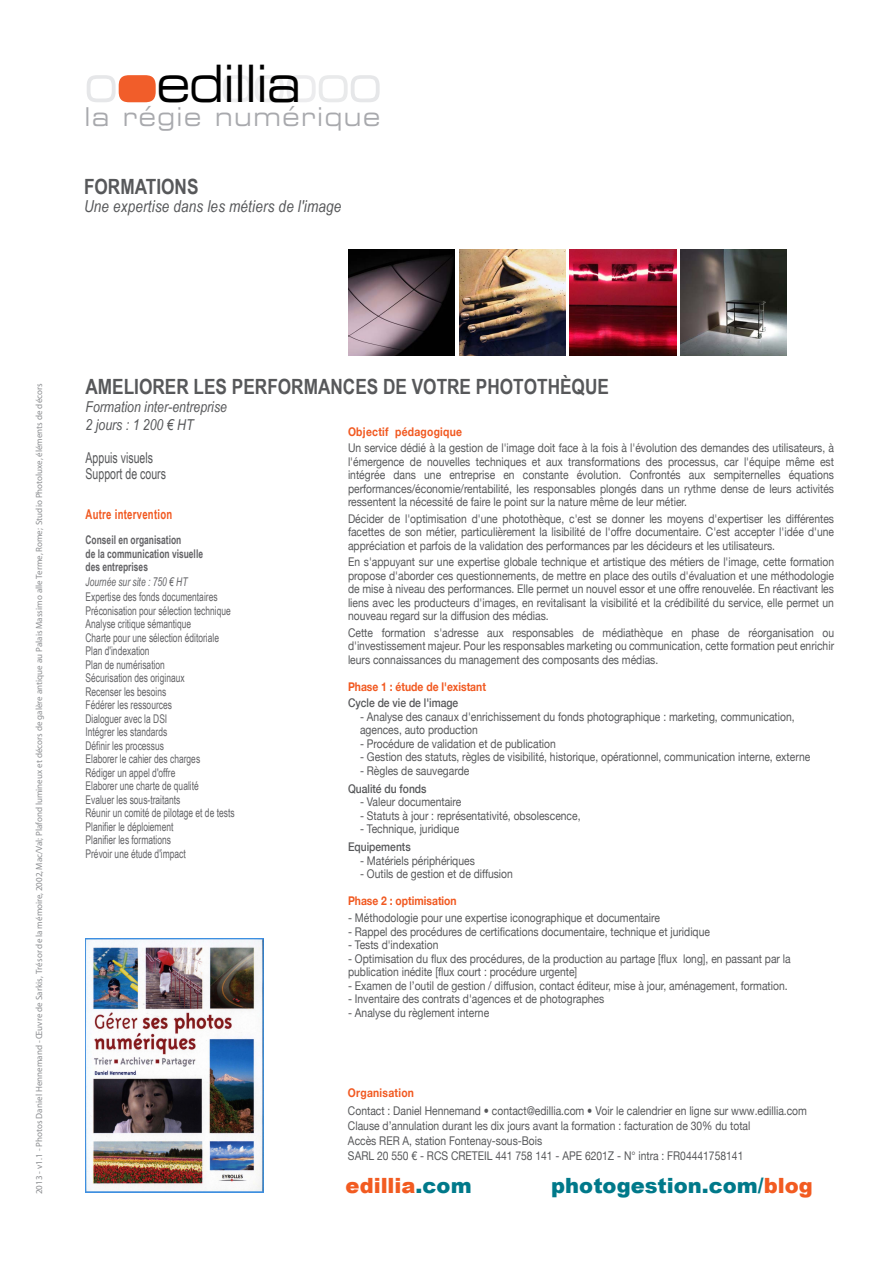
<style>
.page{position:relative;width:893px;height:1263px;background:#fff}
.page>*{position:absolute;margin:0;border:0;box-sizing:border-box;transform-origin:0 0}
.t1{font:51.6px "Eurostile Extended Two";letter-spacing:-.025em;color:#000;scale:.86 1}
.t2{font:25.95px "Eurostile Extended Two";letter-spacing:.07em;color:#a8a9ad;scale:.86 1}
.t3{font:700 21px "Arial Narrow";color:#57585a}
.t4{font:900 21px "Arial";color:#00798a}
.t5{font:900 21px "Arial";color:#f25b21}
.t6{font:italic 16.5px "Arial Narrow";letter-spacing:.01em;color:#57585a}
.t7{font:italic 15px/18px "Arial Narrow";color:#57585a}
.t8{font:15px/16.5px "Arial Narrow";color:#57585a;scale:.86 1}
.t9{font:700 13.5px "Arial Narrow";letter-spacing:.025em;color:#f15921;scale:.86 1}
.t10{font:12px/13.5px "Helvetica Neue";color:#57585a;text-align:justify;scale:.86 1}
.t11{font:12px/13.5px "Arial Narrow";color:#636366;scale:.86 1}
.t12{font:700 12px/13.5px "Arial Narrow";color:#636366;scale:.86 1}
.t13{font:500 12px "Helvetica Neue";color:#57585a;scale:.86 1}
.t14{font:700 12px "Helvetica Neue";color:#f15921;scale:.86 1}
.t15{font:700 12px "Helvetica Neue";letter-spacing:.025em;color:#f15921;scale:.86 1}
.t16{font:italic 12px "Arial Narrow";color:#636366;scale:.86 1}
.t17{font:9px "Myriad";letter-spacing:.005em;color:#8b8d90}
.s1{color:#00798a}
.s2{color:#f25b21}
</style>
<div class="page">
<div style="left:119px;top:75px;width:37px;height:27px;background:#f15d2a;border-radius:11px"></div>
<svg style="left:223px;top:75px;width:157px;height:27px"></svg>
<svg style="left:87px;top:75px;width:29px;height:27px"></svg>
<img style="left:86px;top:939px;width:177px;height:254px">
<img style="left:570px;top:250px;width:106px;height:106px">
<img style="left:349px;top:250px;width:106px;height:106px">
<img style="left:680px;top:250px;width:107px;height:106px">
<img style="left:459px;top:250px;width:107px;height:106px">
<h1 class="t1" style="left:156px;top:48px;width:170px">edillia</h1>
<h2 class="t2" style="left:84px;top:99px;width:345px">la régie numérique</h2>
<h3 class="t3" style="left:84px;top:171px;width:116px">FORMATIONS</h3>
<h3 class="t6" style="left:84px;top:195px;width:259px">Une expertise dans les métiers de l'image</h3>
<p class="t17" style="left:35px;top:1194px;width:812px;rotate:-90deg">2013 - v1.1 - Photos Daniel Hennemand - Œuvre de Sarkis, Trésor de la mémoire, 2002, Mac/Val; Plafond lumineux et décors de galère antique au Palais Massimo alle Terme, Rome; Studio Photoluxe, éléments de décors</p>
<h3 class="t3" style="left:86px;top:370px;width:525px">AMELIORER LES PERFORMANCES DE VOTRE PHOTOTHÈQUE</h3>
<p class="t7" style="left:86px;top:397px;width:143px">Formation inter-entreprise<br>2 jours : 1 200 € HT</p>
<p class="t8" style="left:86px;top:448px;width:95px">Appuis visuels<br>Support de cours</p>
<p class="t15" style="left:348px;top:424px;width:134px">Objectif pédagogique</p>
<p class="t10" style="left:348px;top:441px;width:567px">Un service dédié à la gestion de l'image doit face à la fois à l'évolution des demandes des utilisateurs, à l'émergence de nouvelles techniques et aux transformations des processus, car l'équipe même est intégrée dans une entreprise en constante évolution. Confrontés aux sempiternelles équations performances/économie/rentabilité, les responsables plongés dans un rythme dense de leurs activités ressentent la nécessité de faire le point sur la nature même de leur métier.</p>
<p class="t10" style="left:348px;top:512px;width:567px">Décider de l'optimisation d'une photothèque, c'est se donner les moyens d'expertiser les différentes facettes de son métier, particulièrement la lisibilité de l'offre documentaire. C'est accepter l'idée d'une appréciation et parfois de la validation des performances par les décideurs et les utilisateurs.</p>
<p class="t10" style="left:348px;top:555px;width:567px">En s'appuyant sur une expertise globale technique et artistique des métiers de l'image, cette formation propose d'aborder ces questionnements, de mettre en place des outils d'évaluation et une méthodologie de mise à niveau des performances. Elle permet un nouvel essor et une offre renouvelée. En réactivant les liens avec les producteurs d'images, en revitalisant la visibilité et la crédibilité du service, elle permet un nouveau regard sur la diffusion des médias.</p>
<p class="t10" style="left:348px;top:626px;width:567px">Cette formation s'adresse aux responsables de médiathèque en phase de réorganisation ou d'investissement majeur. Pour les responsables marketing ou communication, cette formation peut enrichir leurs connaissances du management des composants des médias.</p>
<p class="t14" style="left:348px;top:679px;width:162px">Phase 1 : étude de l'existant</p>
<p class="t13" style="left:348px;top:696px;width:130px">Cycle de vie de l'image</p>
<p class="t10" style="left:360px;top:710px;width:507px">- Analyse des canaux d'enrichissement du fonds photographique : marketing, communication, agences, auto production</p>
<p class="t10" style="left:360px;top:737px;width:229px">- Procédure de validation et de publication</p>
<p class="t10" style="left:360px;top:750px;width:525px">- Gestion des statuts, règles de visibilité, historique, opérationnel, communication interne, externe</p>
<p class="t10" style="left:360px;top:764px;width:129px">- Règles de sauvegarde</p>
<p class="t13" style="left:348px;top:781px;width:93px">Qualité du fonds</p>
<p class="t10" style="left:360px;top:795px;width:119px">- Valeur documentaire</p>
<p class="t10" style="left:360px;top:809px;width:258px">- Statuts à jour : représentativité, obsolescence,</p>
<p class="t10" style="left:360px;top:822px;width:117px">- Technique, juridique</p>
<p class="t13" style="left:348px;top:840px;width:74px">Equipements</p>
<p class="t10" style="left:360px;top:854px;width:135px">- Matériels périphériques</p>
<p class="t10" style="left:360px;top:867px;width:179px">- Outils de gestion et de diffusion</p>
<p class="t14" style="left:348px;top:894px;width:128px">Phase 2 : optimisation</p>
<p class="t10" style="left:348px;top:911px;width:364px">- Méthodologie pour une expertise iconographique et documentaire</p>
<p class="t10" style="left:348px;top:924px;width:422px">- Rappel des procédures de certifications documentaire, technique et juridique</p>
<p class="t10" style="left:348px;top:938px;width:107px">- Tests d'indexation</p>
<p class="t10" style="left:348px;top:951px;width:516px">- Optimisation du flux des procédures, de la production au partage [flux long], en passant par la publication inédite [flux court : procédure urgente]</p>
<p class="t10" style="left:348px;top:978px;width:513px">- Examen de l’outil de gestion / diffusion, contact éditeur, mise à jour, aménagement, formation.</p>
<p class="t10" style="left:348px;top:992px;width:299px">- Inventaire des contrats d'agences et de photographes</p>
<p class="t10" style="left:348px;top:1005px;width:166px">- Analyse du règlement interne</p>
<p class="t9" style="left:86px;top:504px;width:103px">Autre intervention</p>
<p class="t12" style="left:86px;top:533px;width:138px">Conseil en organisation<br>de la communication visuelle des entreprises</p>
<p class="t16" style="left:86px;top:574px;width:120px">Journée sur site : 750 € HT</p>
<p class="t11" style="left:86px;top:590px;width:175px">Expertise des fonds documentaires<br>Préconisation pour sélection technique<br>Analyse critique sémantique<br>Charte pour une sélection éditoriale<br>Plan d'indexation<br>Plan de numérisation<br>Sécurisation des originaux<br>Recenser les besoins<br>Fédérer les ressources<br>Dialoguer avec la DSI<br>Intégrer les standards<br>Définir les processus<br>Elaborer le cahier des charges<br>Rédiger un appel d'offre<br>Elaborer une charte de qualité<br>Evaluer les sous-traitants<br>Réunir un comité de pilotage et de tests<br>Planifier le déploiement<br>Planifier les formations<br>Prévoir une étude d'impact</p>
<p class="t15" style="left:348px;top:1085px;width:78px">Organisation</p>
<p class="t10" style="left:348px;top:1103px;width:535px;line-height:15px;text-align:left">Contact : Daniel Hennemand • contact@edillia.com • Voir le calendrier en ligne sur www.edillia.com Clause d’annulation durant les dix jours avant la formation : facturation de 30% du total<br>Accès RER A, station Fontenay-sous-Bois<br>SARL 20 550 € - RCS CRETEIL 441 758 141 - APE 6201Z - N° intra : FR04441758141</p>
<h3 class="t5" style="left:346px;top:1170px;width:128px">edillia<span class="s1">.com</span></h3>
<h3 class="t4" style="left:551px;top:1170px;width:263px">photogestion.com/<span class="s2">blog</span></h3>
</div>
